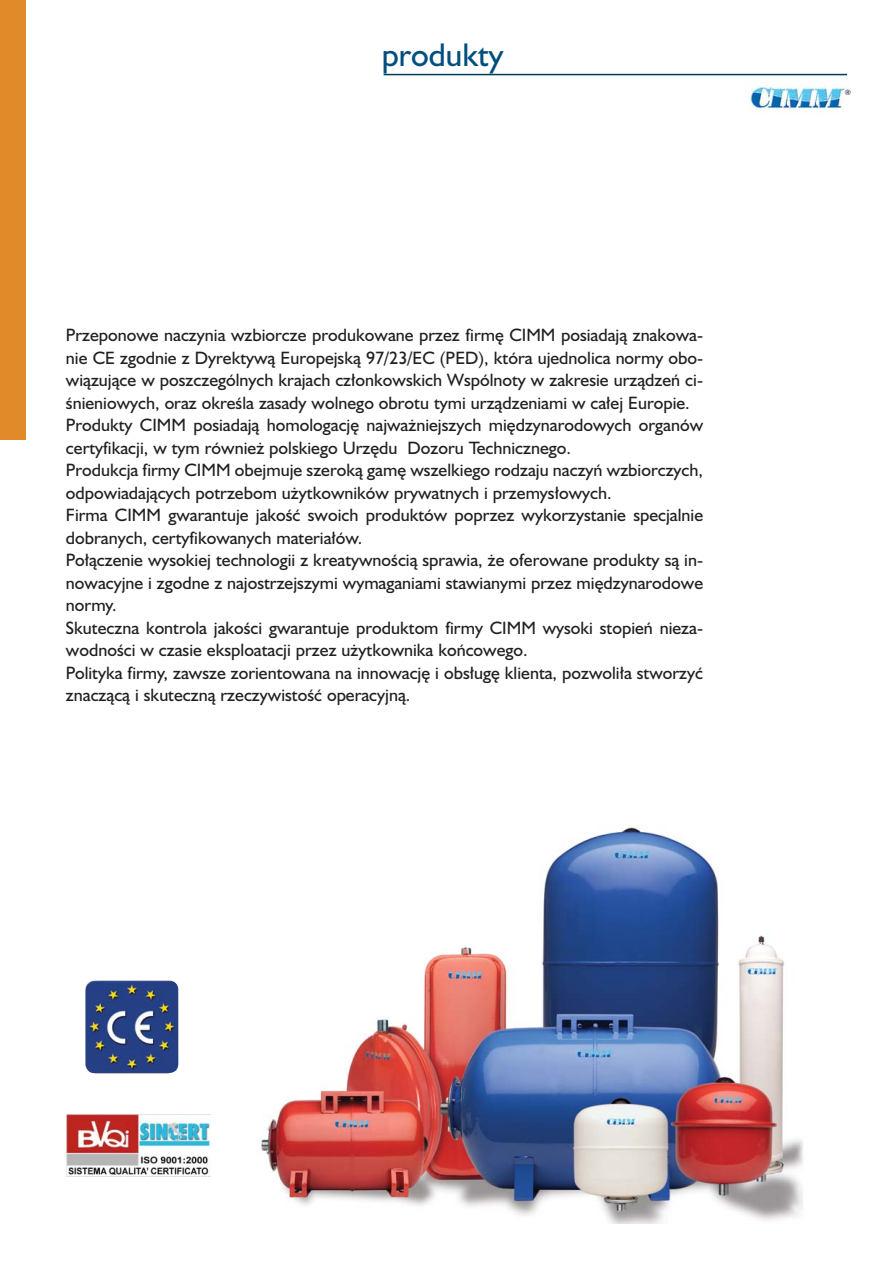
<style>
.page{position:relative;width:893px;height:1262px;background:#fff}
.page>*{position:absolute;margin:0;border:0;box-sizing:border-box;transform-origin:0 0}
.t1{font:33px "Humanist 521 PL";color:#004f7e}
.t2{font:18px/22.5px "Humanist 521 PL";color:#231f20}
.t3{font:7.5px "Humanist 521 PL";color:#231f20}
</style>
<div class="page">
<hr style="left:383px;top:74px;width:464px;height:1px;background:#003e5c">
<img style="left:745px;top:80px;width:101px;height:34px">
<div style="left:0;top:0;width:26px;height:439px;background:#e18a29"></div>
<img style="left:163px;top:827px;width:640px;height:396px">
<img style="left:66px;top:1114px;width:144px;height:62px">
<div style="left:81px;top:976px;width:103px;height:101px;background:#fff"></div>
<img style="left:85px;top:980px;width:94px;height:93px">
<h1 class="t1" style="left:382px;top:42px;width:123px">produkty</h1>
<p class="t2" style="left:66px;top:326px;width:638px">Przeponowe naczynia wzbiorcze produkowane przez firm´ CIMM posiadajà znakowa&shy;nie CE zgodnie z Dyrektywà Europejskà 97/23/EC (PED), która ujednolica normy obo&shy;wiàzujàce w poszczególnych krajach cz∏onkowskich Wspólnoty w zakresie urzàdzeƒ ci-Ênieniowych, oraz okreÊla zasady wolnego obrotu tymi urzàdzeniami w ca∏ej Europie.<br>Produkty CIMM posiadajà homologacj´ najwa˝niejszych mi´dzynarodowych organów certyfikacji, w tym równie˝ polskiego Urz´du Dozoru Technicznego.<br>Produkcja firmy CIMM obejmuje szerokà gam´ wszelkiego rodzaju naczyƒ wzbiorczych, odpowiadajàcych potrzebom u˝ytkowników prywatnych i przemys∏owych.<br>Firma CIMM gwarantuje jakoÊç swoich produktów poprzez wykorzystanie specjalnie dobranych, certyfikowanych materia∏ów.<br>Po∏àczenie wysokiej technologii z kreatywnoÊcià sprawia, ˝e oferowane produkty sà in&shy;nowacyjne i zgodne z najostrzejszymi wymaganiami stawianymi przez mi´dzynarodowe normy.<br>Skuteczna kontrola jakoÊci gwarantuje produktom firmy CIMM wysoki stopieƒ nieza&shy;wodnoÊci w czasie eksploatacji przez u˝ytkownika koƒcowego.<br>Polityka firmy, zawsze zorientowana na innowacj´ i obs∏ug´ klienta, pozwoli∏a stworzyç znaczàcà i skutecznà rzeczywistoÊç operacyjnà.</p>
<p class="t3" style="left:844px;top:90px;width:8px">®</p>
</div>
